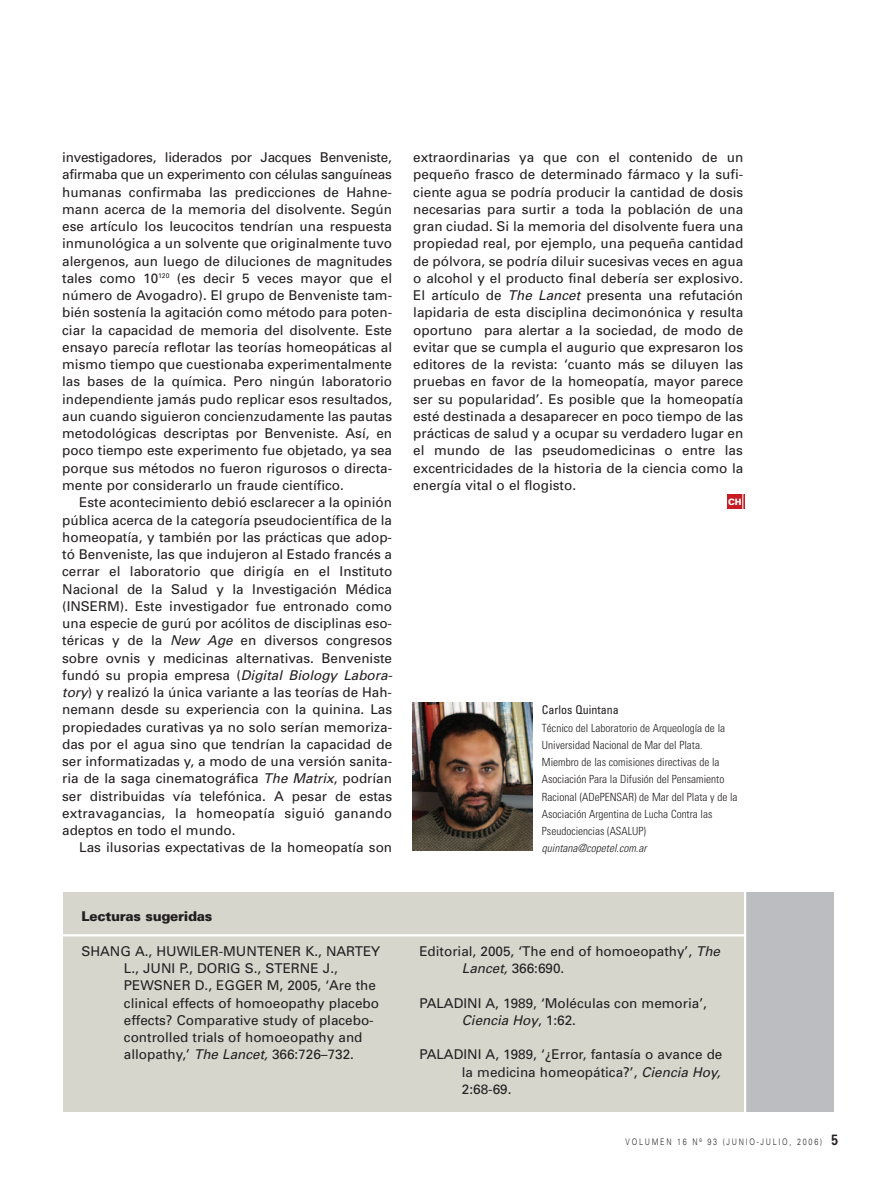
<style>
.page{position:relative;width:893px;height:1191px;background:#fff}
.page>*{position:absolute;margin:0;border:0;box-sizing:border-box;transform-origin:0 0}
.t1{font:13.5px/17.2px "Univers";color:#231f20}
.t2{font:900 13.5px "Univers";letter-spacing:-.02em;color:#231f20}
.t3{font:condensed 12px "Univers";color:#231f20}
.t4{font:300 condensed 11.25px/17.2px "Univers";color:#231f20}
.t5{font:italic 300 condensed 11.25px "Univers";color:#231f20}
.t6{font:300 9px "Univers";letter-spacing:.24em;color:#231f20;scale:.8 1}
.t7{font:900 8.85px "Univers";color:#fff}
.s1{font-style:italic}
.s2{font-weight:700;font-size:15px}
</style>
<div class="page">
<div style="left:63px;top:892px;width:687px;height:220px;background:#d7d6cd"></div>
<hr style="left:60px;top:934px;width:772px;height:2px;background:#fff">
<div style="left:745px;top:892px;width:88px;height:220px;background:#bcbdc0"></div>
<hr style="left:744px;top:890px;width:2px;height:225px;background:#fff">
<div style="left:727px;top:494px;width:18px;height:14px;background:#c61c22"></div>
<svg style="left:742px;top:494px;width:1px;height:15px"></svg>
<img style="left:413px;top:702px;width:119px;height:149px">
<p class="t1" style="left:62px;top:150px;width:331px;text-align:justify">investigadores, liderados por Jacques Benveniste, afirmaba que un experimento con células sanguíneas humanas confirmaba las predicciones de Hahne&shy;mann acerca de la memoria del disolvente. Según ese artículo los leucocitos tendrían una respuesta inmunológica a un solvente que originalmente tuvo alergenos, aun luego de diluciones de magnitudes tales como 10<sup>120</sup> (es decir 5 veces mayor que el número de Avogadro). El grupo de Benveniste tam&shy;bién sostenía la agitación como método para poten&shy;ciar la capacidad de memoria del disolvente. Este ensayo parecía reflotar las teorías homeopáticas al mismo tiempo que cuestionaba experimentalmente las bases de la química. Pero ningún laboratorio independiente jamás pudo replicar esos resultados, aun cuando siguieron concienzudamente las pautas metodológicas descriptas por Benveniste. Así, en poco tiempo este experimento fue objetado, ya sea porque sus métodos no fueron rigurosos o directa&shy;mente por considerarlo un fraude científico.</p>
<p class="t1" style="left:62px;top:495px;width:332px;text-align:justify;text-indent:17px">Este acontecimiento debió esclarecer a la opinión pública acerca de la categoría pseudocientífica de la homeopatía, y también por las prácticas que adop&shy;tó Benveniste, las que indujeron al Estado francés a cerrar el laboratorio que dirigía en el Instituto Nacional de la Salud y la Investigación Médica (INSERM). Este investigador fue entronado como una especie de gurú por acólitos de disciplinas eso&shy;téricas y de la <span class="s1">New Age</span> en diversos congresos sobre ovnis y medicinas alternativas. Benveniste fundó su propia empresa (<span class="s1">Digital Biology Labora&shy;tory</span>) y realizó la única variante a las teorías de Hah&shy;nemann desde su experiencia con la quinina. Las propiedades curativas ya no solo serían memoriza&shy;das por el agua sino que tendrían la capacidad de ser informatizadas y, a modo de una versión sanita&shy;ria de la saga cinematográfica <span class="s1">The Matrix</span>, podrían ser distribuidas vía telefónica. A pesar de estas extravagancias, la homeopatía siguió ganando adeptos en todo el mundo.</p>
<p class="t1" style="left:79px;top:840px;width:314px">Las ilusorias expectativas de la homeopatía son</p>
<p class="t1" style="left:413px;top:150px;width:331px;text-align:justify">extraordinarias ya que con el contenido de un pequeño frasco de determinado fármaco y la sufi&shy;ciente agua se podría producir la cantidad de dosis necesarias para surtir a toda la población de una gran ciudad. Si la memoria del disolvente fuera una propiedad real, por ejemplo, una pequeña cantidad de pólvora, se podría diluir sucesivas veces en agua o alcohol y el producto final debería ser explosivo.<br>El artículo de <span class="s1">The Lancet</span> presenta una refutación lapidaria de esta disciplina decimonónica y resulta oportuno para alertar a la sociedad, de modo de evitar que se cumpla el augurio que expresaron los editores de la revista: ‘cuanto más se diluyen las pruebas en favor de la homeopatía, mayor parece ser su popularidad’. Es posible que la homeopatía esté destinada a desaparecer en poco tiempo de las prácticas de salud y a ocupar su verdadero lugar en el mundo de las pseudomedicinas o entre las excentricidades de la historia de la ciencia como la energía vital o el flogisto.</p>
<p class="t7" style="left:728px;top:498px;width:15px">CH</p>
<p class="t3" style="left:542px;top:705px;width:78px">Carlos Quintana</p>
<p class="t4" style="left:542px;top:720px;width:197px">Técnico del Laboratorio de Arqueología de la Universidad Nacional de Mar del Plata.<br>Miembro de las comisiones directivas de la Asociación Para la Difusión del Pensamiento Racional (ADePENSAR) de Mar del Plata y de la Asociación Argentina de Lucha Contra las Pseudociencias (ASALUP)</p>
<p class="t5" style="left:542px;top:844px;width:106px">quintana@copetel.com.ar</p>
<p class="t2" style="left:81px;top:911px;width:132px">Lecturas sugeridas</p>
<p class="t1" style="left:124px;top:943px;width:258px;text-indent:-43px">SHANG A., HUWILER-MUNTENER K., NARTEY L., JUNI P., DORIG S., STERNE J., PEWSNER D., EGGER M, 2005, ‘Are the clinical effects of homoeopathy placebo effects? Comparative study of placebo&shy;controlled trials of homoeopathy and allopathy,’ <span class="s1">The Lancet,</span> 366:726–732.</p>
<p class="t1" style="left:462px;top:943px;width:260px;text-indent:-43px">Editorial, 2005, ‘The end of homoeopathy’, <span class="s1">The<br>Lancet,</span> 366:690.</p>
<p class="t1" style="left:462px;top:995px;width:246px;text-indent:-43px">PALADINI A, 1989, ‘Moléculas con memoria’,<br><span class="s1">Ciencia Hoy</span>, 1:62.</p>
<p class="t1" style="left:462px;top:1047px;width:262px;text-indent:-43px">PALADINI A, 1989, ‘¿Error, fantasía o avance de la medicina homeopática?’, <span class="s1">Ciencia Hoy,<br></span>2:68-69.</p>
<p class="t6" style="left:626px;top:1138px;width:267px">VOLUMEN 16 Nº 93 (JUNIO-JULIO, 2006) <span class="s2">5</span></p>
</div>
